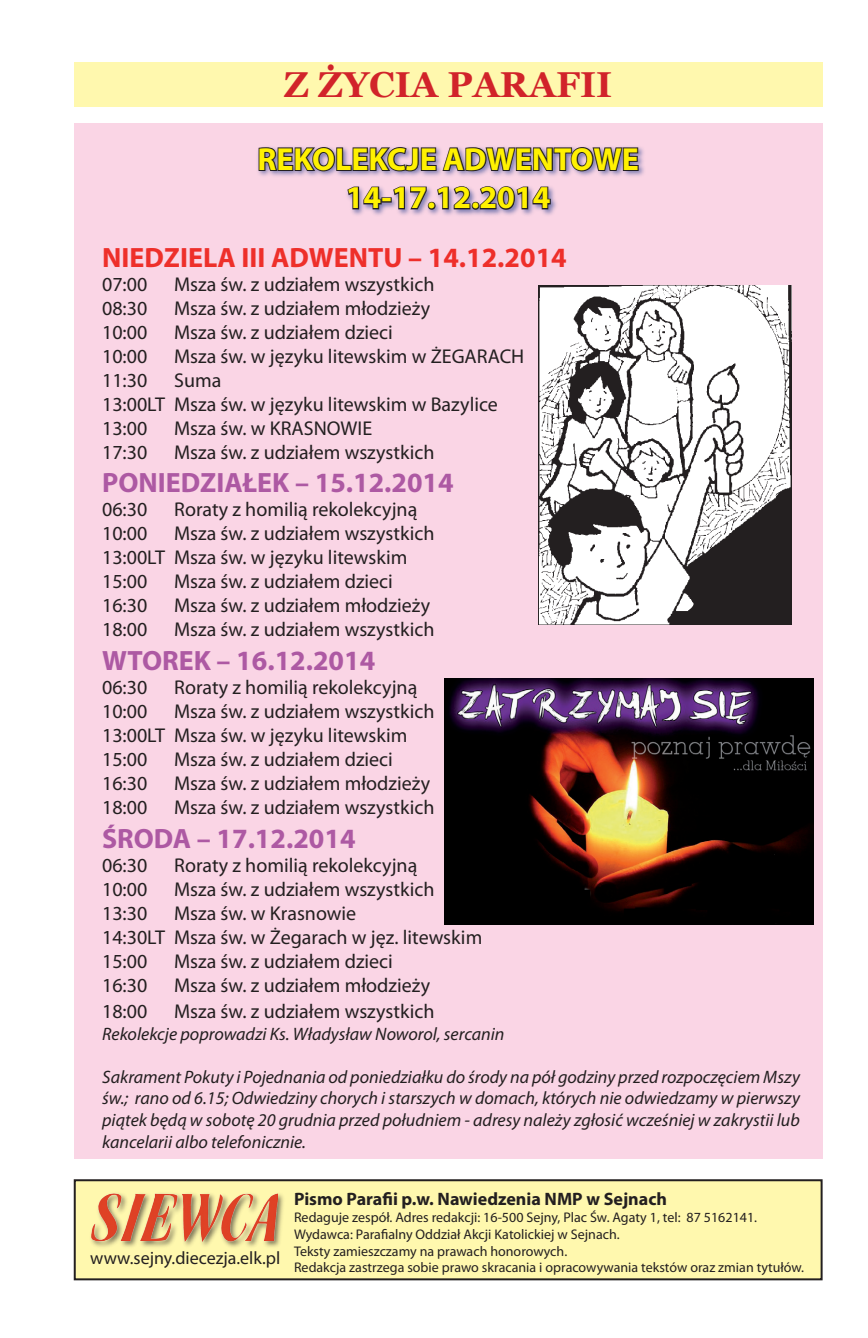
<style>
.page{position:relative;width:868px;height:1338px;background:#fff}
.page>*{position:absolute;margin:0;border:0;box-sizing:border-box;transform-origin:0 0}
.t1{font:700 36px "Georgia";color:#d1232a}
.t2{font:700 32px/38.4px "Myriad Pro";color:#fff101;text-align:center}
.t3{font:700 28px "Myriad Pro";color:#ad59a3}
.t4{font:700 28px "Myriad Pro";color:#ee2f2a}
.t5{font:20px/24px "Myriad Pro";color:#231f20}
.t6{font:italic 18px/21.6px "Myriad Pro";color:#231f20;text-align:justify}
.t7{font:700 18px "Myriad Pro";color:#231f20}
.t8{font:18px "Myriad Pro";color:#231f20}
.t9{font:14px/16.8px "Myriad Pro";color:#231f20}
</style>
<div class="page">
<div style="left:74px;top:62px;width:748px;height:45px;background:#fff8ae"></div>
<div style="left:75px;top:1180px;width:746px;height:99px;background:#fff8ae"></div>
<div style="left:74px;top:1179px;width:748px;height:101px;border:2px solid #231f20"></div>
<div style="left:89px;top:1190px;width:196px;height:59px;background:#231f20;opacity:.6"></div>
<img style="left:92px;top:1193px;width:185px;height:49px">
<div style="left:74px;top:123px;width:748px;height:1035px;background:#fad5e5"></div>
<div style="left:256px;top:144px;width:390px;height:74px;background:#253f8e;opacity:.6"></div>
<svg style="left:257px;top:144px;width:382px;height:67px"></svg>
<img style="left:444px;top:678px;width:369px;height:246px">
<img style="left:539px;top:286px;width:252px;height:339px">
<h1 class="t1" style="left:284px;top:61px;width:330px">Z ŻYCIA PARAFII</h1>
<h2 class="t2" style="left:257px;top:139px;width:383px">REKOLEKCJE ADWENTOWE<br>14-17.12.2014</h2>
<h3 class="t4" style="left:102px;top:239px;width:466px">NIEDZIELA III ADWENTU – 14.12.2014</h3>
<p class="t5" style="left:102px;top:272px;width:47px">07:00</p>
<p class="t5" style="left:174px;top:272px;width:262px">Msza św. z udziałem wszystkich</p>
<p class="t5" style="left:102px;top:296px;width:47px">08:30</p>
<p class="t5" style="left:174px;top:296px;width:257px">Msza św. z udziałem młodzieży</p>
<p class="t5" style="left:102px;top:320px;width:47px">10:00</p>
<p class="t5" style="left:174px;top:320px;width:220px">Msza św. z udziałem dzieci</p>
<p class="t5" style="left:102px;top:344px;width:47px">10:00</p>
<p class="t5" style="left:174px;top:344px;width:351px">Msza św. w języku litewskim w ŻEGARACH</p>
<p class="t5" style="left:102px;top:368px;width:47px">11:30</p>
<p class="t5" style="left:102px;top:368px;width:397px;text-indent:72px">Suma<br>13:00LT Msza św. w języku litewskim w Bazylice<br>13:00</p>
<p class="t5" style="left:174px;top:416px;width:199px">Msza św. w KRASNOWIE</p>
<p class="t5" style="left:102px;top:440px;width:47px">17:30</p>
<p class="t5" style="left:174px;top:440px;width:262px">Msza św. z udziałem wszystkich</p>
<h3 class="t3" style="left:102px;top:465px;width:353px">PONIEDZIAŁEK – 15.12.2014</h3>
<p class="t5" style="left:102px;top:497px;width:47px">06:30</p>
<p class="t5" style="left:174px;top:497px;width:244px">Roraty z homilią rekolekcyjną</p>
<p class="t5" style="left:102px;top:521px;width:47px">10:00</p>
<p class="t5" style="left:102px;top:521px;width:334px;text-indent:72px">Msza św. z udziałem wszystkich<br>13:00LT Msza św. w języku litewskim<br>15:00</p>
<p class="t5" style="left:174px;top:569px;width:220px">Msza św. z udziałem dzieci</p>
<p class="t5" style="left:102px;top:593px;width:47px">16:30</p>
<p class="t5" style="left:174px;top:593px;width:257px">Msza św. z udziałem młodzieży</p>
<p class="t5" style="left:102px;top:617px;width:47px">18:00</p>
<p class="t5" style="left:174px;top:617px;width:262px">Msza św. z udziałem wszystkich</p>
<h3 class="t3" style="left:102px;top:642px;width:274px">WTOREK – 16.12.2014</h3>
<p class="t5" style="left:102px;top:675px;width:47px">06:30</p>
<p class="t5" style="left:174px;top:675px;width:244px">Roraty z homilią rekolekcyjną</p>
<p class="t5" style="left:102px;top:699px;width:47px">10:00</p>
<p class="t5" style="left:102px;top:699px;width:334px;text-indent:72px">Msza św. z udziałem wszystkich<br>13:00LT Msza św. w języku litewskim<br>15:00</p>
<p class="t5" style="left:174px;top:747px;width:220px">Msza św. z udziałem dzieci</p>
<p class="t5" style="left:102px;top:771px;width:47px">16:30</p>
<p class="t5" style="left:174px;top:771px;width:257px">Msza św. z udziałem młodzieży</p>
<p class="t5" style="left:102px;top:795px;width:47px">18:00</p>
<p class="t5" style="left:174px;top:795px;width:262px">Msza św. z udziałem wszystkich</p>
<h3 class="t3" style="left:102px;top:820px;width:255px">ŚRODA – 17.12.2014</h3>
<p class="t5" style="left:102px;top:853px;width:47px">06:30</p>
<p class="t5" style="left:174px;top:853px;width:244px">Roraty z homilią rekolekcyjną</p>
<p class="t5" style="left:102px;top:877px;width:47px">10:00</p>
<p class="t5" style="left:174px;top:877px;width:262px">Msza św. z udziałem wszystkich</p>
<p class="t5" style="left:102px;top:901px;width:47px">13:30</p>
<p class="t5" style="left:102px;top:901px;width:381px;text-indent:72px">Msza św. w Krasnowie<br>14:30LT Msza św. w Żegarach w jęz. litewskim<br>15:00</p>
<p class="t5" style="left:174px;top:949px;width:220px">Msza św. z udziałem dzieci</p>
<p class="t5" style="left:102px;top:973px;width:47px">16:30</p>
<p class="t5" style="left:174px;top:973px;width:257px">Msza św. z udziałem młodzieży</p>
<p class="t5" style="left:102px;top:999px;width:47px">18:00</p>
<p class="t5" style="left:174px;top:999px;width:262px">Msza św. z udziałem wszystkich</p>
<p class="t6" style="left:102px;top:1022px;width:404px">Rekolekcje poprowadzi Ks. Władysław Noworol, sercanin</p>
<p class="t6" style="left:102px;top:1066px;width:699px">Sakrament Pokuty i Pojednania od poniedziałku do środy na pół godziny przed rozpoczęciem Mszy św.; rano od 6.15; Odwiedziny chorych i starszych w domach, których nie odwiedzamy w pierwszy piątek będą w sobotę 20 grudnia przed południem - adresy należy zgłosić wcześniej w zakrystii lub kancelarii albo telefonicznie.</p>
<p class="t8" style="left:90px;top:1246px;width:191px">www.sejny.diecezja.elk.pl</p>
<p class="t7" style="left:294px;top:1187px;width:374px">Pismo Parafii p.w. Nawiedzenia NMP w Sejnach</p>
<p class="t9" style="left:294px;top:1209px;width:511px">Redaguje zespół. Adres redakcji: 16-500 Sejny, Plac Św. Agaty 1, tel: 87 5162141.<br>Wydawca: Parafialny Oddział Akcji Katolickiej w Sejnach.<br>Teksty zamieszczamy na prawach honorowych.<br>Redakcja zastrzega sobie prawo skracania i opracowywania tekstów oraz zmian tytułów.</p>
</div>
